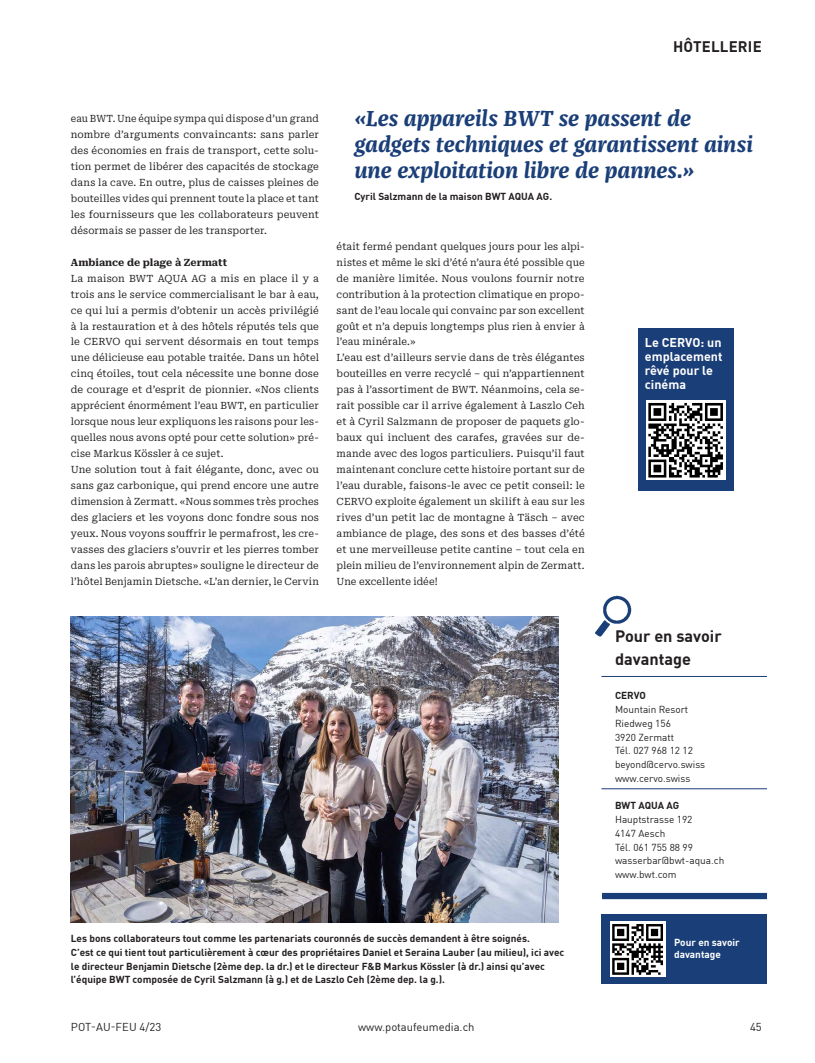
<style>
.page{position:relative;width:815px;height:1063px;background:#fff}
.page>*{position:absolute;margin:0;border:0;box-sizing:border-box;transform-origin:0 0}
.t1{font:italic 700 22.5px/26.2px "Franziska OT";letter-spacing:-.005em;color:#1a3e77}
.t2{font:700 16.25px/22.5px "DINOT";color:#231f20}
.t3{font:700 15px "DINOT";letter-spacing:.01em;color:#231f20}
.t4{font:700 12.5px/13.8px "DINOT";color:#fff}
.t5{font:11.25px "DINOT";color:#231f20}
.t6{font:10px/16px "Roboto Serif";letter-spacing:.005em;color:#231f20}
.t7{font:700 10px/13.8px "DINOT";color:#231f20}
.t8{font:10px/16px "Roboto Serif";letter-spacing:.005em;color:#231f20;text-align:justify;scale:.94 1}
.t9{font:10px/13.8px "DINOT";color:#231f20}
.t10{font:700 10px "Roboto Serif";color:#231f20}
.t11{font:700 10px/11.2px "DINOT";color:#fff}
</style>
<div class="page">
<img style="left:595px;top:595px;width:37px;height:42px">
<hr style="left:601px;top:676px;width:166px;height:1px;background:#1a3e77">
<hr style="left:601px;top:788px;width:166px;height:1px;background:#1a3e77">
<div style="left:602px;top:893px;width:165px;height:6px;background:#1a3e77"></div>
<div style="left:601px;top:914px;width:166px;height:69px;background:#1a3e77"></div>
<div style="left:638px;top:328px;width:95px;height:163px;background:#1a3e77"></div>
<div style="left:610px;top:922px;width:55px;height:55px;background:#fff"></div>
<svg style="left:612px;top:924px;width:51px;height:51px"></svg>
<div style="left:646px;top:400px;width:79px;height:80px;background:#fff"></div>
<svg style="left:648px;top:403px;width:75px;height:75px"></svg>
<img style="left:71px;top:617px;width:487px;height:306px">
<h3 class="t3" style="left:673px;top:35px;width:90px">HÔTELLERIE</h3>
<p class="t8" style="left:71px;top:110px;width:265px">eau BWT. Une équipe sympa qui dispose d’un grand nombre d’arguments convaincants: sans parler des économies en frais de transport, cette solu&shy;tion permet de libérer des capacités de stockage dans la cave. En outre, plus de caisses pleines de bouteilles vides qui prennent toute la place et tant les fournisseurs que les collaborateurs peuvent désormais se passer de les transporter.</p>
<p class="t10" style="left:71px;top:254px;width:158px">Ambiance de plage à Zermatt</p>
<p class="t6" style="left:71px;top:269px;width:250px">La maison BWT AQUA AG a mis en place il y a trois ans le service commercialisant le bar à eau, ce qui lui a permis d’obtenir un accès privilégié à la restauration et à des hôtels réputés tels que le CERVO qui servent désormais en tout temps une délicieuse eau potable traitée. Dans un hôtel cinq étoiles, tout cela nécessite une bonne dose de courage et d’esprit de pionnier. «Nos clients apprécient énormément l’eau BWT, en particulier lorsque nous leur expliquons les raisons pour les&shy;quelles nous avons opté pour cette solution» pré&shy;cise Markus Kössler à ce sujet.<br>Une solution tout à fait élégante, donc, avec ou sans gaz carbonique, qui prend encore une autre dimension à Zermatt. «Nous sommes très proches des glaciers et les voyons donc fondre sous nos yeux. Nous voyons souffrir le permafrost, les cre&shy;vasses des glaciers s’ouvrir et les pierres tomber dans les parois abruptes» souligne le directeur de l’hôtel Benjamin Dietsche. «L’an dernier, le Cervin</p>
<h1 class="t1" style="left:354px;top:105px;width:400px">«Les appareils BWT se passent de gadgets techniques et garantissent ainsi une exploitation libre de pannes.»</h1>
<p class="t7" style="left:354px;top:189px;width:199px">Cyril Salzmann de la maison BWT AQUA AG.</p>
<p class="t6" style="left:337px;top:238px;width:250px">était fermé pendant quelques jours pour les alpi&shy;nistes et même le ski d’été n’aura été possible que de manière limitée. Nous voulons fournir notre contribution à la protection climatique en propo&shy;sant de l’eau locale qui convainc par son excellent goût et n’a depuis longtemps plus rien à envier à l’eau minérale.»<br>L’eau est d’ailleurs servie dans de très élégantes bouteilles en verre recyclé – qui n’appartiennent pas à l’assortiment de BWT. Néanmoins, cela se&shy;rait possible car il arrive également à Laszlo Ceh et à Cyril Salzmann de proposer de paquets glo&shy;baux qui incluent des carafes, gravées sur de&shy;mande avec des logos particuliers. Puisqu’il faut maintenant conclure cette histoire portant sur de l’eau durable, faisons-le avec ce petit conseil: le CERVO exploite également un skilift à eau sur les rives d’un petit lac de montagne à Täsch – avec ambiance de plage, des sons et des basses d’été et une merveilleuse petite cantine – tout cela en plein milieu de l’environnement alpin de Zermatt.<br>Une excellente idée!</p>
<p class="t4" style="left:645px;top:335px;width:79px">Le CERVO: un emplacement rêvé pour le cinéma</p>
<h2 class="t2" style="left:615px;top:624px;width:108px">Pour en savoir davantage</h2>
<p class="t7" style="left:615px;top:688px;width:32px">CERVO</p>
<p class="t9" style="left:615px;top:702px;width:92px">Mountain Resort<br>Riedweg 156<br>3920 Zermatt<br>Tél. 027 968 12 12 beyond@cervo.swiss www.cervo.swiss</p>
<p class="t7" style="left:615px;top:798px;width:66px">BWT AQUA AG</p>
<p class="t9" style="left:615px;top:812px;width:111px">Hauptstrasse 192<br>4147 Aesch<br>Tél. 061 755 88 99 wasserbar@bwt-aqua.ch www.bwt.com</p>
<p class="t7" style="left:71px;top:931px;width:495px">Les bons collaborateurs tout comme les partenariats couronnés de succès demandent à être soignés.<br>C’est ce qui tient tout particulièrement à cœur des propriétaires Daniel et Seraina Lauber (au milieu), ici avec le directeur Benjamin Dietsche (2ème dep. la dr.) et le directeur F&amp;B Markus Kössler (à dr.) ainsi qu’avec l’équipe BWT composée de Cyril Salzmann (à g.) et de Laszlo Ceh (2ème dep. la g.).</p>
<p class="t11" style="left:674px;top:936px;width:67px">Pour en savoir davantage</p>
<p class="t5" style="left:71px;top:1018px;width:92px">POT-AU-FEU 4/23</p>
<p class="t5" style="left:358px;top:1018px;width:118px">www.potaufeumedia.ch</p>
<p class="t5" style="left:750px;top:1018px;width:13px">45</p>
</div>
